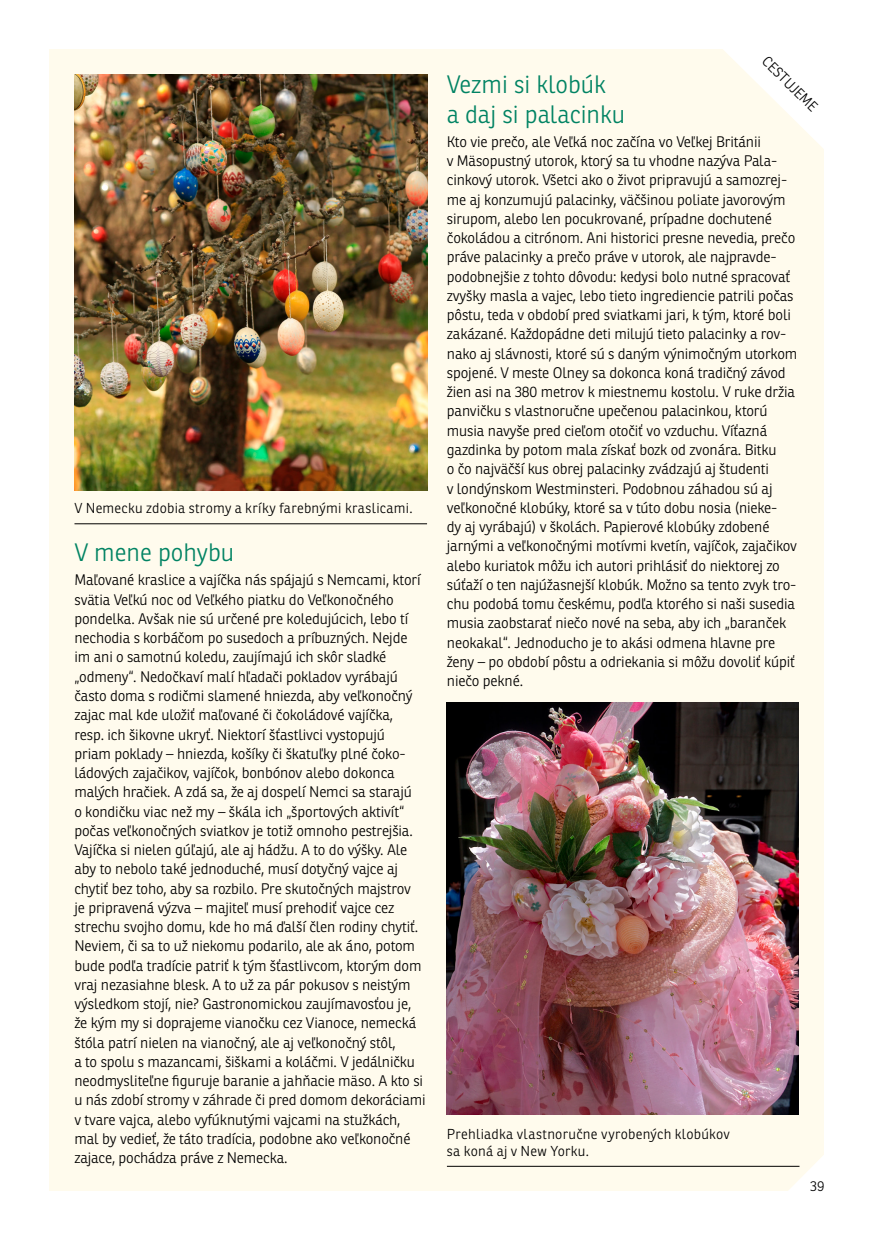
<style>
.page{position:relative;width:874px;height:1241px;background:#fff}
.page>*{position:absolute;margin:0;border:0;box-sizing:border-box;transform-origin:0 0}
.t1{font:300 24.5px/29.4px "Ronnia";color:#008363}
.t2{font:300 14.88px/19.2px "Ronnia";letter-spacing:-.01em;color:#000}
.t3{font:300 14px/16.8px "Ronnia";letter-spacing:.015em;color:#000}
</style>
<div class="page">
<div style="left:50px;top:50px;width:773px;height:1141px;background:#fffbed"></div>
<img style="left:74px;top:75px;width:353px;height:415px">
<img style="left:446px;top:702px;width:352px;height:412px">
<hr style="left:74px;top:523px;width:353px;height:1px;background:#000">
<hr style="left:446px;top:1165px;width:353px;height:1px;background:#000">
<svg style="left:672px;top:49px;width:152px;height:149px"></svg>
<svg style="left:737px;top:1104px;width:87px;height:87px"></svg>
<p class="t3" style="left:74px;top:500px;width:339px">V Nemecku zdobia stromy a kríky farebnými kraslicami.</p>
<h1 class="t1" style="left:74px;top:537px;width:161px">V mene pohybu</h1>
<p class="t2" style="left:74px;top:570px;width:352px">Maľované kraslice a vajíčka nás spájajú s Nemcami, ktorí svätia Veľkú noc od Veľkého piatku do Veľkonočného pondelka. Avšak nie sú určené pre koledujúcich, lebo tí nechodia s korbáčom po susedoch a príbuzných. Nejde im ani o samotnú koledu, zaujímajú ich skôr sladké „odmeny“. Nedočkaví malí hľadači pokladov vyrábajú často doma s rodičmi slamené hniezda, aby veľkonočný zajac mal kde uložiť maľované či čokoládové vajíčka, resp. ich šikovne ukryť. Niektorí šťastlivci vystopujú<br>priam poklady – hniezda, košíky či škatuľky plné čoko&shy;ládových zajačikov, vajíčok, bonbónov alebo dokonca malých hračiek. A zdá sa, že aj dospelí Nemci sa starajú<br>o kondičku viac než my – škála ich „športových aktivít“ počas veľkonočných sviatkov je totiž omnoho pestrejšia.<br>Vajíčka si nielen gúľajú, ale aj hádžu. A to do výšky. Ale aby to nebolo také jednoduché, musí dotyčný vajce aj chytiť bez toho, aby sa rozbilo. Pre skutočných majstrov<br>je pripravená výzva – majiteľ musí prehodiť vajce cez strechu svojho domu, kde ho má ďalší člen rodiny chytiť.<br>Neviem, či sa to už niekomu podarilo, ale ak áno, potom bude podľa tradície patriť k tým šťastlivcom, ktorým dom vraj nezasiahne blesk. A to už za pár pokusov s neistým výsledkom stojí, nie? Gastronomickou zaujímavosťou je, že kým my si doprajeme vianočku cez Vianoce, nemecká štóla patrí nielen na vianočný, ale aj veľkonočný stôl,<br>a to spolu s mazancami, šiškami a koláčmi. V jedálničku neodmysliteľne figuruje baranie a jahňacie mäso. A kto si u nás zdobí stromy v záhrade či pred domom dekoráciami v tvare vajca, alebo vyfúknutými vajcami na stužkách, mal by vedieť, že táto tradícia, podobne ako veľkonočné zajace, pochádza práve z Nemecka.</p>
<p class="t3" style="left:770px;top:53px;width:73px;rotate:45deg">CESTUJEME</p>
<h1 class="t1" style="left:446px;top:70px;width:180px">Vezmi si klobúk<br>a daj si palacinku</h1>
<p class="t2" style="left:446px;top:132px;width:352px">Kto vie prečo, ale Veľká noc začína vo Veľkej Británii<br>v Mäsopustný utorok, ktorý sa tu vhodne nazýva Pala&shy;cinkový utorok. Všetci ako o život pripravujú a samozrej&shy;me aj konzumujú palacinky, väčšinou poliate javorovým sirupom, alebo len pocukrované, prípadne dochutené čokoládou a citrónom. Ani historici presne nevedia, prečo práve palacinky a prečo práve v utorok, ale najpravde&shy;podobnejšie z tohto dôvodu: kedysi bolo nutné spracovať zvyšky masla a vajec, lebo tieto ingrediencie patrili počas pôstu, teda v období pred sviatkami jari, k tým, ktoré boli zakázané. Každopádne deti milujú tieto palacinky a rov&shy;nako aj slávnosti, ktoré sú s daným výnimočným utorkom spojené. V meste Olney sa dokonca koná tradičný závod žien asi na 380 metrov k miestnemu kostolu. V ruke držia panvičku s vlastnoručne upečenou palacinkou, ktorú musia navyše pred cieľom otočiť vo vzduchu. Víťazná gazdinka by potom mala získať bozk od zvonára. Bitku<br>o čo najväčší kus obrej palacinky zvádzajú aj študenti<br>v londýnskom Westminsteri. Podobnou záhadou sú aj veľkonočné klobúky, ktoré sa v túto dobu nosia (nieke-<br>dy aj vyrábajú) v školách. Papierové klobúky zdobené jarnými a veľkonočnými motívmi kvetín, vajíčok, zajačikov alebo kuriatok môžu ich autori prihlásiť do niektorej zo súťaží o ten najúžasnejší klobúk. Možno sa tento zvyk tro&shy;chu podobá tomu českému, podľa ktorého si naši susedia musia zaobstarať niečo nové na seba, aby ich „baranček neokakal“. Jednoducho je to akási odmena hlavne pre ženy – po období pôstu a odriekania si môžu dovoliť kúpiť niečo pekné.</p>
<p class="t3" style="left:446px;top:1125px;width:284px">Prehliadka vlastnoručne vyrobených klobúkov sa koná aj v New Yorku.</p>
<p class="t3" style="left:809px;top:1177px;width:16px">39</p>
</div>
